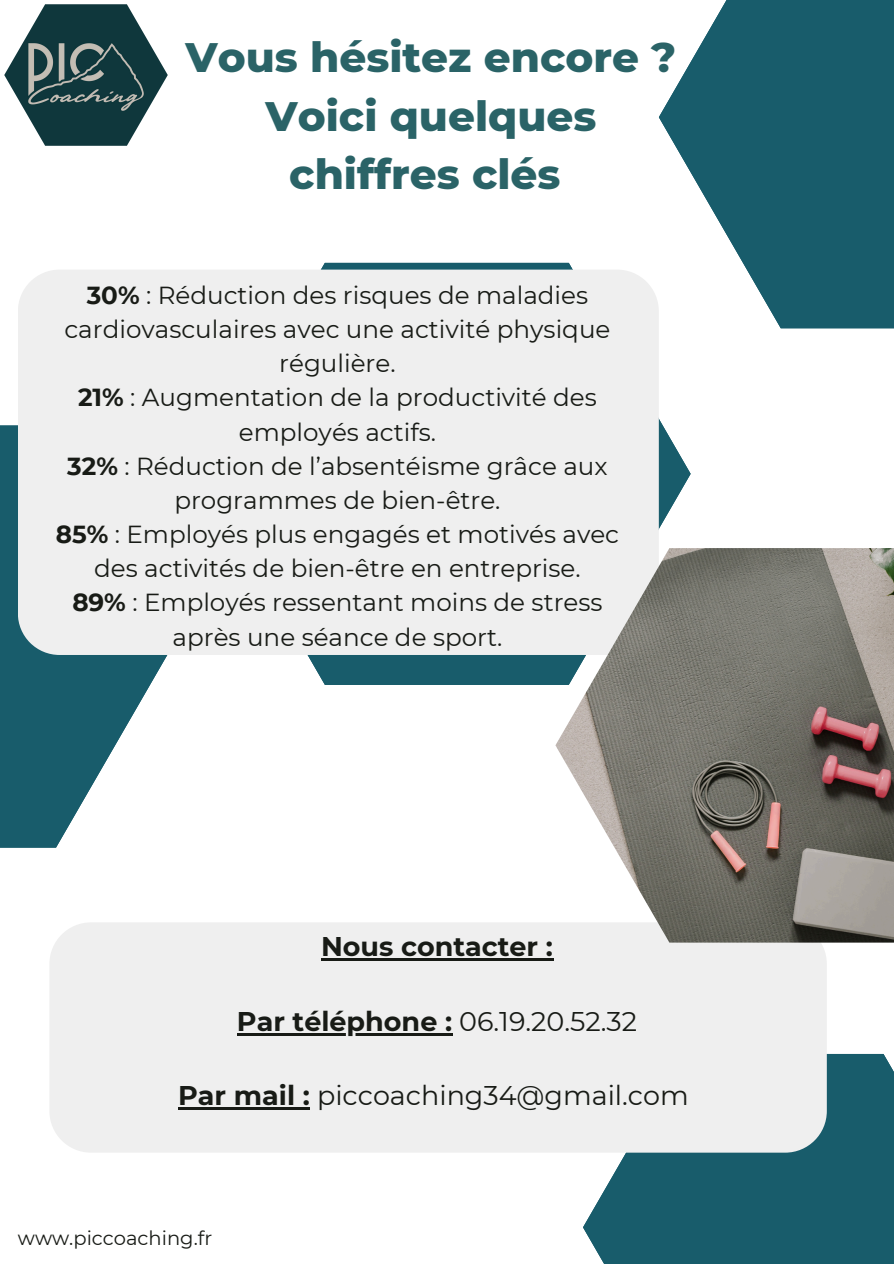
<style>
.page{position:relative;width:894px;height:1264px;background:#fff}
.page>*{position:absolute;margin:0;border:0;box-sizing:border-box;transform-origin:0 0}
.t1{font:800 42px/58.5px "Montserrat";color:#2a6367;text-align:center}
.t2{font:27px "Montserrat";color:#181b16}
.t3{font:700 27px "Montserrat";color:#181b16}
.t4{font:24.6px/34.2px "Montserrat";color:#181b16;text-align:center}
.t5{font:19.5px "Montserrat";color:#181b16}
.s1{font-weight:700}
</style>
<div class="page">
<svg style="left:307px;top:263px;width:383px;height:422px"></svg>
<div style="left:583px;top:1053px;width:310px;height:210px;background:#185c6b"></div>
<svg style="left:0;top:425px;width:168px;height:422px"></svg>
<svg style="left:658px;top:0;width:235px;height:328px"></svg>
<div style="left:18px;top:269px;width:640px;height:386px;background:#efefef"></div>
<div style="left:49px;top:922px;width:777px;height:230px;background:#efefef;border-radius:42px"></div>
<hr style="left:321px;top:958px;width:232px;height:2px;background:#181b16">
<hr style="left:237px;top:1032px;width:215px;height:3px;background:#181b16">
<hr style="left:178px;top:1107px;width:132px;height:2px;background:#181b16">
<img style="left:555px;top:548px;width:338px;height:394px">
<img style="left:4px;top:4px;width:164px;height:142px">
<h4 class="t1" style="left:186px;top:28px;width:492px">Vous hésitez encore ?<br>Voici quelques chiffres clés</h4>
<p class="t4" style="left:56px;top:278px;width:564px"><span class="s1">30%</span> : Réduction des risques de maladies cardiovasculaires avec une activité physique régulière.<br><span class="s1">21%</span> : Augmentation de la productivité des employés actifs.<br><span class="s1">32%</span> : Réduction de l’absentéisme grâce aux programmes de bien-être.<br><span class="s1">85%</span> : Employés plus engagés et motivés avec des activités de bien-être en entreprise.<br><span class="s1">89%</span> : Employés ressentant moins de stress après une séance de sport.</p>
<h1 class="t3" style="left:321px;top:930px;width:233px">Nous contacter :</h1>
<h2 class="t2" style="left:237px;top:1004px;width:401px"><span class="s1">Par téléphone :</span> 06.19.20.52.32</h2>
<p class="t2" style="left:178px;top:1078px;width:512px"><span class="s1">Par mail :</span> piccoaching34@gmail.com</p>
<h3 class="t5" style="left:18px;top:1225px;width:196px">www.piccoaching.fr</h3>
</div>
